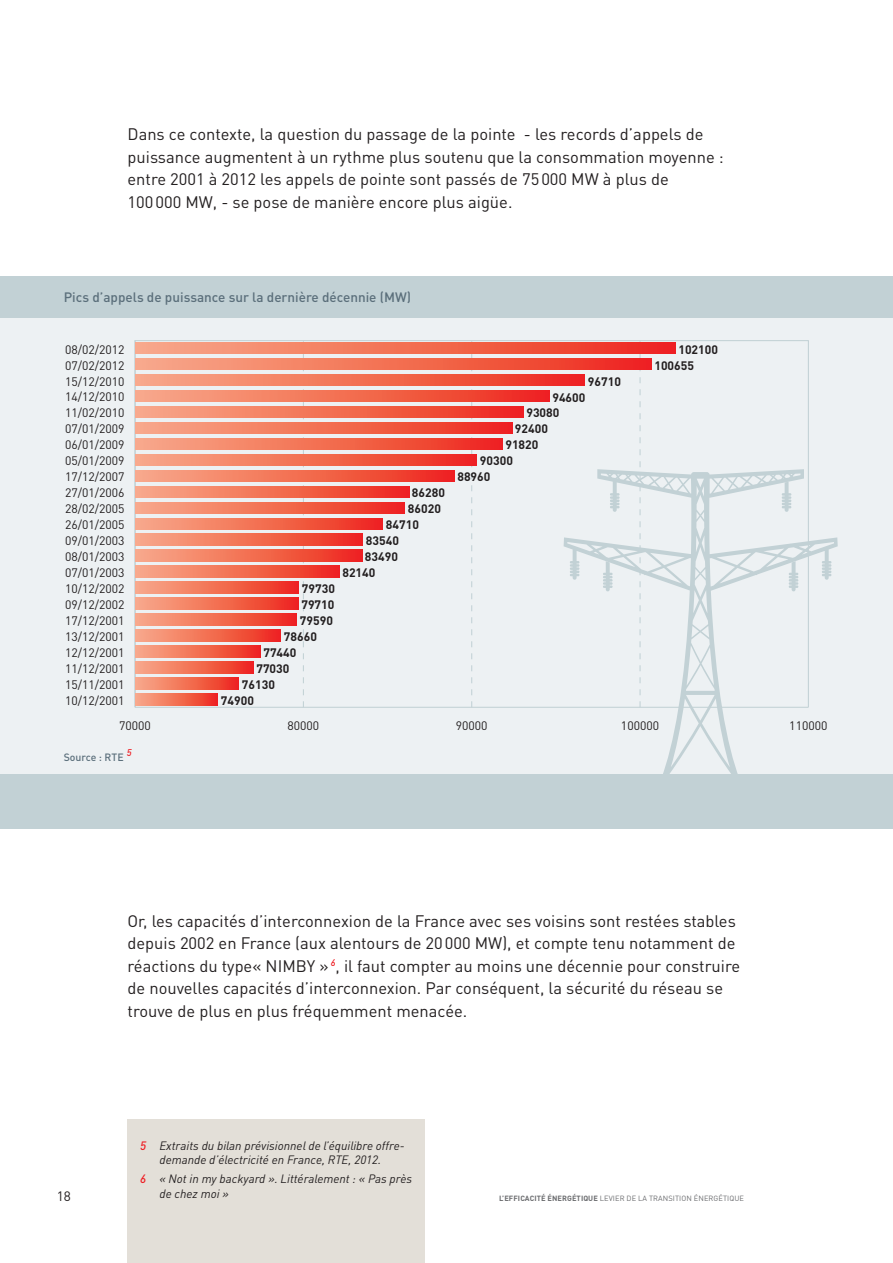
<style>
.page{position:relative;width:893px;height:1263px;background:#fff}
.page>*{position:absolute;margin:0;border:0;box-sizing:border-box;transform-origin:0 0}
.t1{font:16.5px/22.5px "DINOT";color:#231f20}
.t2{font:500 13.5px "DINOT";color:#5b6f7b}
.t3{font:13.5px "DINOT";color:#231f20}
.t4{font:12.15px "DINOT";color:#231f20}
.t5{font:700 12.15px "DINOT";color:#231f20}
.t6{font:italic 12px/14.4px "DINOT";color:#231f20;text-align:center}
.t7{font:500 10.5px "DINOT";color:#5b6f7b}
.t8{font:italic 500 9.6px "DINOT";color:#ee1d23}
.t9{font:7.5px "DINOT";letter-spacing:.01em;color:#6c6d70}
.s1{font-weight:500;color:#ee1d23}
.s2{font-weight:700}
</style>
<div class="page">
<div style="left:0;top:276px;width:893px;height:553px;background:#c2d1d5"></div>
<div style="left:0;top:319px;width:893px;height:455px;background:#edf1f3"></div>
<hr style="left:135px;top:707px;width:673px;height:1px;background:#c2d1d5">
<svg style="left:303px;top:341px;width:1px;height:366px"></svg>
<svg style="left:471px;top:341px;width:1px;height:366px"></svg>
<svg style="left:639px;top:341px;width:2px;height:126px"></svg>
<hr style="left:808px;top:340px;width:1px;height:367px;background:#c2d1d5">
<hr style="left:135px;top:340px;width:1px;height:367px;background:#c2d1d5">
<svg style="left:135px;top:342px;width:540px;height:12px;background:#f26c53"></svg>
<svg style="left:135px;top:358px;width:516px;height:12px;background:#f26c53"></svg>
<svg style="left:135px;top:374px;width:450px;height:12px;background:#f26c53"></svg>
<svg style="left:135px;top:390px;width:414px;height:12px;background:#f26c53"></svg>
<svg style="left:135px;top:406px;width:389px;height:12px;background:#f26c53"></svg>
<svg style="left:135px;top:422px;width:377px;height:12px;background:#f26c53"></svg>
<svg style="left:135px;top:438px;width:367px;height:12px;background:#f26c53"></svg>
<svg style="left:135px;top:454px;width:342px;height:12px;background:#f26c53"></svg>
<svg style="left:135px;top:470px;width:319px;height:12px;background:#f26c53"></svg>
<svg style="left:135px;top:486px;width:274px;height:12px;background:#f26c53"></svg>
<svg style="left:135px;top:502px;width:270px;height:11px;background:#f26c53"></svg>
<svg style="left:135px;top:518px;width:248px;height:11px;background:#f26c53"></svg>
<svg style="left:135px;top:534px;width:228px;height:11px;background:#f26c53"></svg>
<svg style="left:135px;top:550px;width:227px;height:11px;background:#f26c53"></svg>
<svg style="left:135px;top:566px;width:204px;height:11px;background:#f26c53"></svg>
<svg style="left:135px;top:582px;width:164px;height:11px;background:#f26c53"></svg>
<svg style="left:135px;top:598px;width:163px;height:11px;background:#f26c54"></svg>
<svg style="left:135px;top:614px;width:161px;height:11px;background:#f26c54"></svg>
<svg style="left:135px;top:630px;width:146px;height:11px;background:#f26c53"></svg>
<svg style="left:135px;top:646px;width:125px;height:11px"></svg>
<svg style="left:135px;top:662px;width:118px;height:11px"></svg>
<svg style="left:135px;top:678px;width:103px;height:11px"></svg>
<svg style="left:135px;top:693px;width:83px;height:12px"></svg>
<hr style="left:135px;top:340px;width:673px;height:1px;background:#c2d1d5">
<div style="left:128px;top:1119px;width:297px;height:144px;background:#e3dfd8"></div>
<svg style="left:564px;top:469px;width:274px;height:305px"></svg>
<svg style="left:789px;top:561px;width:9px;height:30px"></svg>
<svg style="left:782px;top:482px;width:9px;height:30px"></svg>
<svg style="left:603px;top:561px;width:10px;height:30px"></svg>
<p class="t1" style="left:128px;top:122px;width:598px">Dans ce contexte, la question du passage de la pointe - les records d’appels de puissance augmentent à un rythme plus soutenu que la consommation moyenne : entre 2001 à 2012 les appels de pointe sont passés de 75000 MW à plus de 100000 MW, - se pose de manière encore plus aigüe.</p>
<p class="t2" style="left:64px;top:288px;width:349px">Pics d’appels de puissance sur la dernière décennie (MW)</p>
<p class="t4" style="left:65px;top:341px;width:61px">08/02/2012</p>
<p class="t4" style="left:65px;top:357px;width:61px">07/02/2012</p>
<p class="t4" style="left:65px;top:373px;width:61px">15/12/2010</p>
<p class="t5" style="left:588px;top:373px;width:35px">96710</p>
<p class="t4" style="left:65px;top:389px;width:61px">14/12/2010</p>
<p class="t5" style="left:552px;top:389px;width:35px">94600</p>
<p class="t4" style="left:65px;top:405px;width:61px">11/02/2010</p>
<p class="t5" style="left:526px;top:405px;width:35px">93080</p>
<p class="t4" style="left:65px;top:421px;width:61px">07/01/2009</p>
<p class="t5" style="left:515px;top:421px;width:35px">92400</p>
<p class="t4" style="left:65px;top:437px;width:61px">06/01/2009</p>
<p class="t5" style="left:505px;top:437px;width:35px">91820</p>
<p class="t4" style="left:65px;top:453px;width:61px">05/01/2009</p>
<p class="t5" style="left:480px;top:453px;width:35px">90300</p>
<p class="t4" style="left:65px;top:469px;width:61px">17/12/2007</p>
<p class="t5" style="left:457px;top:469px;width:35px">88960</p>
<p class="t4" style="left:65px;top:485px;width:61px">27/01/2006</p>
<p class="t5" style="left:412px;top:485px;width:35px">86280</p>
<p class="t4" style="left:65px;top:500px;width:61px">28/02/2005</p>
<p class="t5" style="left:408px;top:501px;width:35px">86020</p>
<p class="t4" style="left:65px;top:516px;width:61px">26/01/2005</p>
<p class="t5" style="left:386px;top:516px;width:35px">84710</p>
<p class="t4" style="left:65px;top:532px;width:61px">09/01/2003</p>
<p class="t5" style="left:366px;top:532px;width:35px">83540</p>
<p class="t4" style="left:65px;top:548px;width:61px">08/01/2003</p>
<p class="t5" style="left:365px;top:548px;width:35px">83490</p>
<p class="t4" style="left:65px;top:564px;width:61px">07/01/2003</p>
<p class="t5" style="left:342px;top:564px;width:35px">82140</p>
<p class="t4" style="left:65px;top:580px;width:61px">10/12/2002</p>
<p class="t5" style="left:302px;top:580px;width:35px">79730</p>
<p class="t4" style="left:65px;top:596px;width:61px">09/12/2002</p>
<p class="t5" style="left:301px;top:596px;width:35px">79710</p>
<p class="t4" style="left:65px;top:612px;width:61px">17/12/2001</p>
<p class="t5" style="left:300px;top:612px;width:35px">79590</p>
<p class="t4" style="left:65px;top:628px;width:61px">13/12/2001</p>
<p class="t5" style="left:284px;top:628px;width:35px">78660</p>
<p class="t4" style="left:65px;top:644px;width:61px">12/12/2001</p>
<p class="t5" style="left:263px;top:644px;width:35px">77440</p>
<p class="t4" style="left:65px;top:660px;width:61px">11/12/2001</p>
<p class="t5" style="left:256px;top:660px;width:35px">77030</p>
<p class="t4" style="left:65px;top:676px;width:61px">15/11/2001</p>
<p class="t5" style="left:242px;top:676px;width:35px">76130</p>
<p class="t4" style="left:65px;top:692px;width:61px">10/12/2001</p>
<p class="t5" style="left:221px;top:692px;width:35px">74900</p>
<p class="t5" style="left:678px;top:341px;width:41px">102100</p>
<p class="t5" style="left:654px;top:357px;width:41px">100655</p>
<p class="t4" style="left:119px;top:717px;width:33px">70000</p>
<p class="t4" style="left:287px;top:717px;width:33px">80000</p>
<p class="t4" style="left:456px;top:717px;width:33px">90000</p>
<p class="t4" style="left:621px;top:717px;width:40px">100000</p>
<p class="t4" style="left:789px;top:717px;width:40px">110000</p>
<p class="t8" style="left:127px;top:746px;width:6px">5</p>
<p class="t7" style="left:64px;top:750px;width:61px">Source : RTE</p>
<p class="t1" style="left:128px;top:909px;width:614px">Or, les capacités d’interconnexion de la France avec ses voisins sont restées stables depuis 2002 en France (aux alentours de 20000 MW), et compte tenu notamment de réactions du type« NIMBY » <sup>6</sup>, il faut compter au moins une décennie pour construire de nouvelles capacités d’interconnexion. Par conséquent, la sécurité du réseau se trouve de plus en plus fréquemment menacée.</p>
<p class="t6" style="left:140px;top:1138px;width:266px"><span class="s1">5</span> Extraits du bilan prévisionnel de l’équilibre offre&shy;demande d’électricité en France, RTE, 2012.</p>
<p class="t6" style="left:159px;top:1171px;width:254px;text-align:left;text-indent:-19px"><span class="s1">6</span> « Not in my backyard ». Littéralement : « Pas près de chez moi »</p>
<p class="t3" style="left:57px;top:1187px;width:16px">18</p>
<p class="t9" style="left:499px;top:1193px;width:247px"><span class="s2">L’EFFICACITÉ ÉNERGÉTIQUE</span> levier de la transition énergétique</p>
</div>
